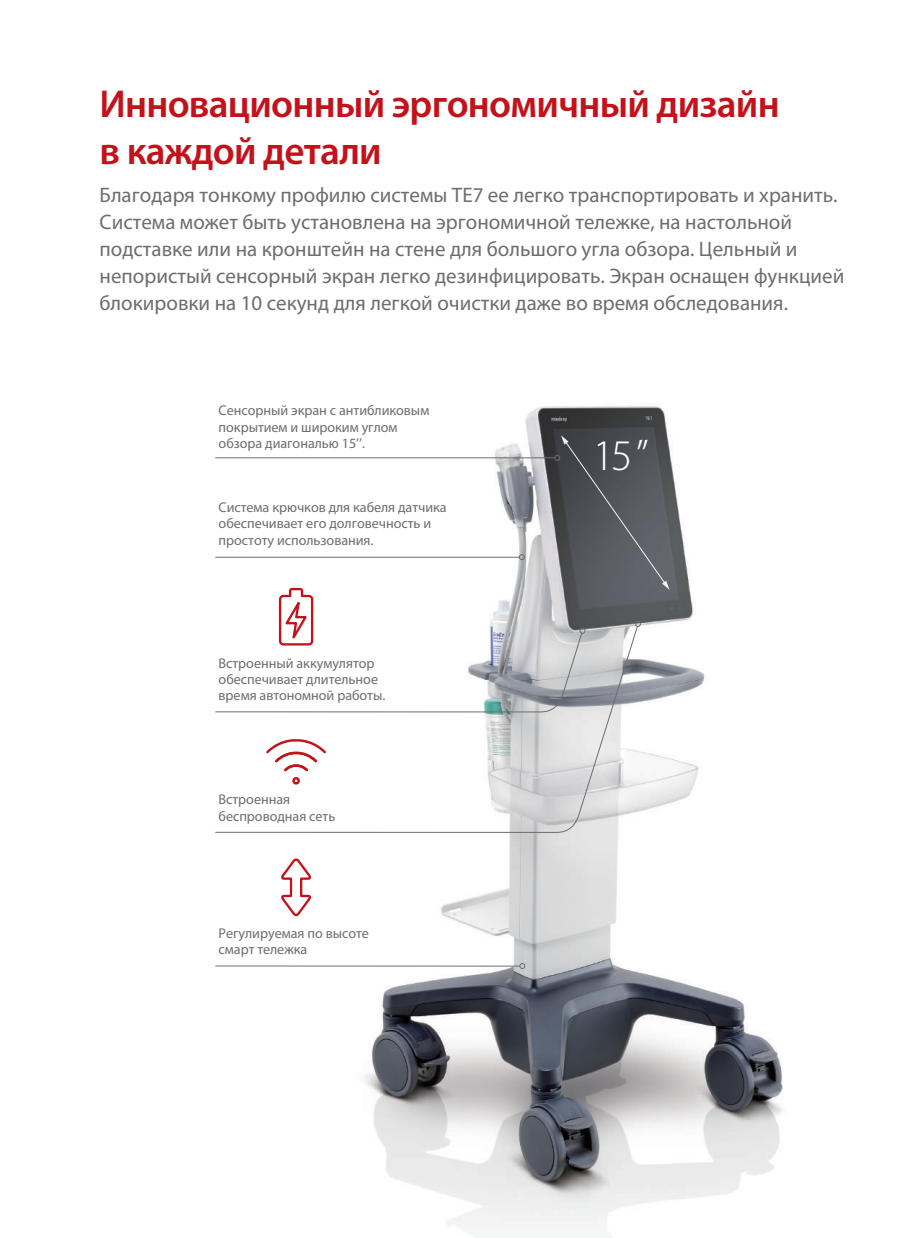
<style>
.page{position:relative;width:919px;height:1238px;background:#fff}
.page>*{position:absolute;margin:0;border:0;box-sizing:border-box;transform-origin:0 0}
.t1{font:300 43.8px "Myriad Pro";color:#fff}
.t2{font:600 39px/46.8px "Myriad Pro";letter-spacing:-.02em;color:#c4121a}
.t3{font:21px/27px "Myriad Pro";color:#6c6d70}
.t4{font:14.1px/16.4px "Myriad Pro";letter-spacing:-.005em;color:#6c6d70}
</style>
<div class="page">
<img style="left:340px;top:405px;width:443px;height:832px">
<hr style="left:215px;top:965px;width:305px;height:1px;background:#6c6d70">
<svg style="left:215px;top:712px;width:423px;height:121px"></svg>
<svg style="left:281px;top:858px;width:31px;height:59px"></svg>
<svg style="left:264px;top:736px;width:63px;height:51px"></svg>
<svg style="left:215px;top:435px;width:454px;height:277px"></svg>
<svg style="left:519px;top:963px;width:6px;height:5px"></svg>
<h2 class="t2" style="left:99px;top:80px;width:681px">Инновационный эргономичный дизайн в каждой детали</h2>
<p class="t3" style="left:99px;top:181px;width:746px">Благодаря тонкому профилю системы ТЕ7 ее легко транспортировать и хранить.<br>Система может быть установлена на эргономичной тележке, на настольной подставке или на кронштейн на стене для большого угла обзора. Цельный и непористый сенсорный экран легко дезинфицировать. Экран оснащен функцией блокировки на 10 секунд для легкой очистки даже во время обследования.</p>
<p class="t4" style="left:218px;top:402px;width:212px">Сенсорный экран с антибликовым покрытием и широким углом обзора диагональю 15’’.</p>
<p class="t4" style="left:218px;top:499px;width:230px">Система крючков для кабеля датчика обеспечивает его долговечность и простоту использования.</p>
<p class="t4" style="left:218px;top:654px;width:168px">Встроенный аккумулятор обеспечивает длительное время автономной работы.</p>
<p class="t4" style="left:218px;top:791px;width:118px">Встроенная беспроводная сеть</p>
<p class="t4" style="left:218px;top:924px;width:152px">Регулируемая по высоте смарт тележка</p>
<h1 class="t1" style="left:592px;top:431px;width:57px">15 ”</h1>
</div>
